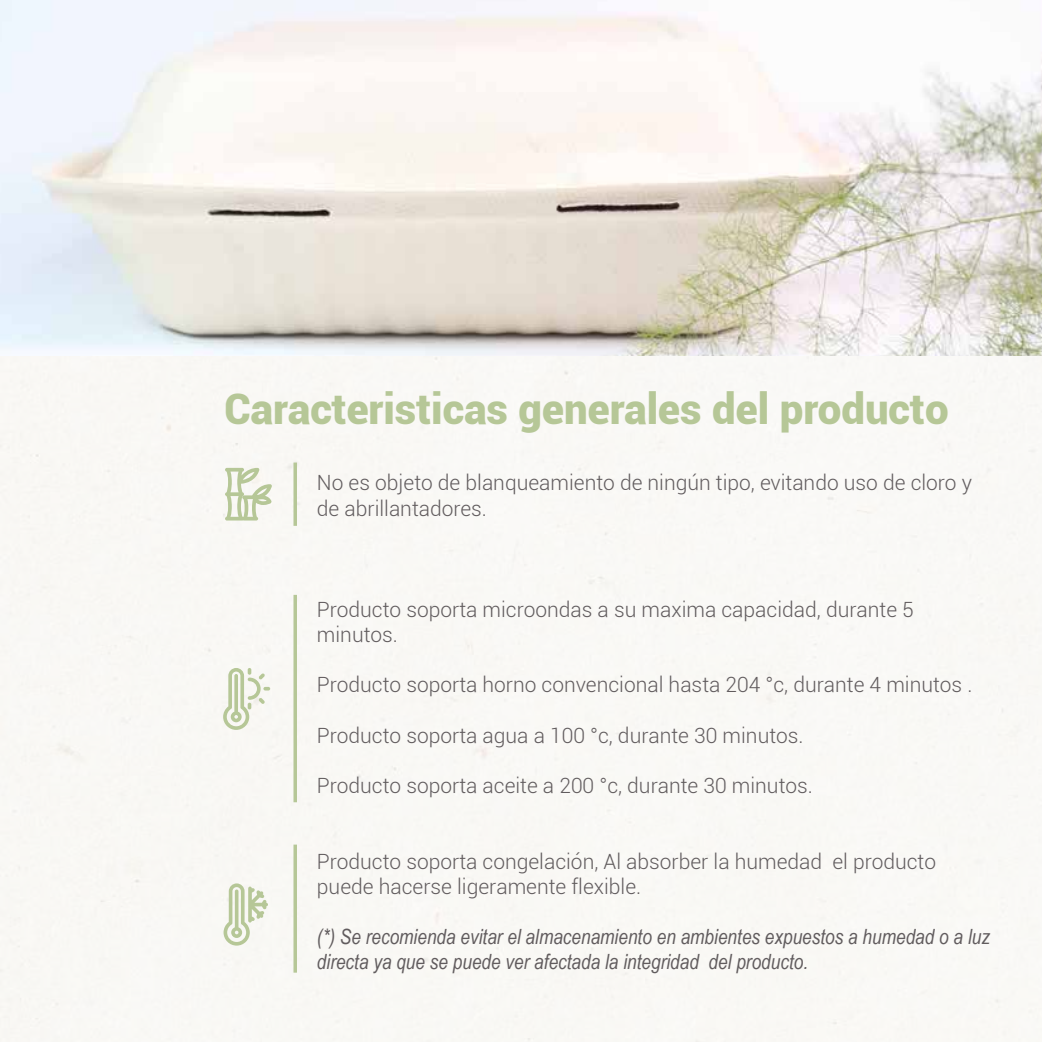
<style>
.page{position:relative;width:1042px;height:1042px;background:#fff}
.page>*{position:absolute;margin:0;border:0;box-sizing:border-box;transform-origin:0 0}
.t1{font:900 42px "Roboto";color:#b6c797}
.t2{font:300 21px/25.2px "Roboto";color:#615c5e}
.t3{font:italic 21px/25.2px "Arial Narrow";color:#615c5e}
</style>
<div class="page">
<svg style="left:942px;top:1041px;width:100px;height:1px"></svg>
<svg style="left:225px;top:468px;width:47px;height:52px"></svg>
<svg style="left:223px;top:668px;width:47px;height:62px"></svg>
<svg style="left:224px;top:883px;width:44px;height:62px"></svg>
<svg style="left:293px;top:462px;width:4px;height:64px"></svg>
<svg style="left:293px;top:595px;width:4px;height:207px"></svg>
<svg style="left:293px;top:844px;width:4px;height:128px"></svg>
<img style="left:0;top:0;width:1041px;height:356px">
<h1 class="t1" style="left:224px;top:379px;width:726px">Caracteristicas generales del producto</h1>
<p class="t2" style="left:317px;top:470px;width:656px">No es objeto de blanqueamiento de ningún tipo, evitando uso de cloro y de abrillantadores.</p>
<p class="t2" style="left:317px;top:596px;width:598px">Producto soporta microondas a su maxima capacidad, durante 5 minutos.</p>
<p class="t2" style="left:317px;top:671px;width:657px">Producto soporta horno convencional hasta 204 °c, durante 4 minutos .</p>
<p class="t2" style="left:317px;top:722px;width:488px">Producto soporta agua a 100 °c, durante 30 minutos.</p>
<p class="t2" style="left:317px;top:772px;width:497px">Producto soporta aceite a 200 °c, durante 30 minutos.</p>
<p class="t2" style="left:317px;top:848px;width:621px">Producto soporta congelación, Al absorber la humedad el producto puede hacerse ligeramente flexible.</p>
<p class="t3" style="left:317px;top:924px;width:674px">(*) Se recomienda evitar el almacenamiento en ambientes expuestos a humedad o a luz directa ya que se puede ver afectada la integridad del producto.</p>
</div>
